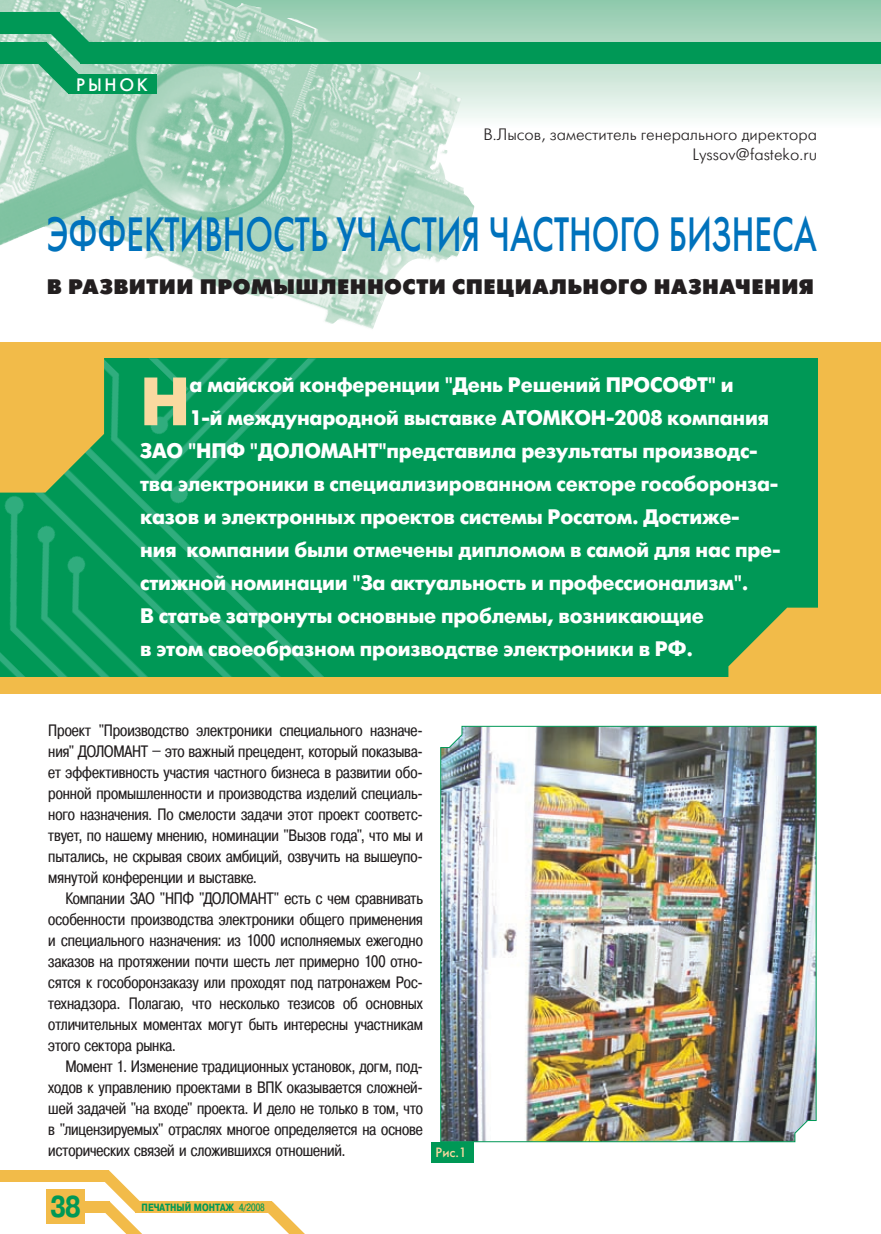
<style>
.page{position:relative;width:881px;height:1234px;background:#fff}
.page>*{position:absolute;margin:0;border:0;box-sizing:border-box;transform-origin:0 0}
.t1{font:700 68.1px "Futuris C";color:#f9d9a0}
.t2{font:48px "Futuris C";color:#0072bc;scale:.7 1}
.t3{font:700 30px "Pragmatica Cond C";color:#009856}
.t4{font:700 21px "Futuris C";letter-spacing:-.01em;color:#fff}
.t5{font:21px "Futuris XC";letter-spacing:.02em;color:#231f20}
.t6{font:18px "Futuris C";letter-spacing:.15em;color:#fff}
.t7{font:16.5px/21px "Pragmatica Cond C";color:#231f20;text-align:justify}
.t8{font:16.5px/19.8px "Futuris Light C";color:#231f20;text-align:right}
.t9{font:13.5px "Futuris C";color:#f9d9a0}
.t10{font:700 10.5px "Pragmatica Cond C";color:#009856}
.s1{font-weight:400}
.s2{font-weight:400;font-size:8.55px}
</style>
<div class="page">
<svg style="left:264px;top:1201px;width:40px;height:32px"></svg>
<div style="left:0;top:1169px;width:109px;height:11px;background:#f2bb49"></div>
<div style="left:49px;top:1201px;width:61px;height:11px;background:#f2bb49"></div>
<svg style="left:101px;top:1169px;width:42px;height:64px"></svg>
<div style="left:135px;top:1201px;width:137px;height:11px;background:#f2bb49"></div>
<div style="left:47px;top:1189px;width:38px;height:34px;background:#f2bb49"></div>
<img style="left:474px;top:0;width:406px;height:118px">
<img style="left:0;top:0;width:474px;height:329px">
<div style="left:0;top:342px;width:880px;height:351px;background:#f2bb49"></div>
<div style="left:0;top:358px;width:816px;height:335px;background:#009856"></div>
<img style="left:0;top:358px;width:324px;height:319px">
<svg style="left:0;top:358px;width:104px;height:134px;background:#d5b74b"></svg>
<div style="left:0;top:677px;width:880px;height:16px;background:#f2bb49"></div>
<div style="left:0;top:43px;width:47px;height:21px;background:#009856"></div>
<div style="left:81px;top:43px;width:799px;height:21px;background:#009856"></div>
<div style="left:0;top:13px;width:60px;height:21px;background:#009856"></div>
<svg style="left:32px;top:13px;width:63px;height:80px"></svg>
<div style="left:68px;top:74px;width:89px;height:19px;background:#009856"></div>
<div style="left:431px;top:1141px;width:43px;height:20px;background:#009856"></div>
<img style="left:440px;top:725px;width:376px;height:417px">
<svg style="left:728px;top:607px;width:90px;height:70px"></svg>
<p class="t6" style="left:76px;top:73px;width:73px">рынок</p>
<p class="t8" style="left:483px;top:125px;width:335px">В.Лысов, заместитель генерального директора<br>Lyssov@fasteko.ru</p>
<h2 class="t2" style="left:47px;top:205px;width:1101px">Эффективность участия частного бизнеса</h2>
<p class="t5" style="left:47px;top:275px;width:768px">в развитии промышленности специального назначения</p>
<h1 class="t1" style="left:140px;top:364px;width:51px">Н</h1>
<p class="t4" style="left:189px;top:373px;width:545px">а майской конференции "День Решений ПРОСОФТ" и</p>
<p class="t4" style="left:189px;top:406px;width:580px">1-й международной выставке АТОМКОН-2008 компания</p>
<p class="t4" style="left:140px;top:439px;width:619px">ЗАО "НПФ "ДОЛОМАНТ"представила результаты производс-</p>
<p class="t4" style="left:140px;top:472px;width:639px">тва электроники в специализированном секторе гособоронза-</p>
<p class="t4" style="left:140px;top:505px;width:601px">казов и электронных проектов системы Росатом. Достиже-</p>
<p class="t4" style="left:140px;top:538px;width:641px">ния компании были отмечены дипломом в самой для нас пре-</p>
<p class="t4" style="left:140px;top:571px;width:609px">стижной номинации "За актуальность и профессионализм".</p>
<p class="t4" style="left:140px;top:604px;width:565px">В статье затронуты основные проблемы, возникающие</p>
<p class="t4" style="left:140px;top:637px;width:554px">в этом своеобразном производстве электроники в РФ.</p>
<p class="t7" style="left:48px;top:719px;width:376px">Проект "Производство электроники специального назначе&shy;ния" ДОЛОМАНТ – это важный прецедент, который показыва&shy;ет эффективность участия частного бизнеса в развитии обо&shy;ронной промышленности и производства изделий специаль&shy;ного назначения. По смелости задачи этот проект соответс&shy;твует, по нашему мнению, номинации "Вызов года", что мы и пытались, не скрывая своих амбиций, озвучить на вышеупо&shy;мянутой конференции и выставке.</p>
<p class="t7" style="left:48px;top:887px;width:376px;text-indent:17px">Компании ЗАО "НПФ "ДОЛОМАНТ" есть с чем сравнивать особенности производства электроники общего применения и специального назначения: из 1000 исполняемых ежегодно заказов на протяжении почти шесть лет примерно 100 отно&shy;сятся к гособоронзаказу или проходят под патронажем Рос&shy;технадзора. Полагаю, что несколько тезисов об основных отличительных моментах могут быть интересны участникам этого сектора рынка.</p>
<p class="t7" style="left:48px;top:1055px;width:376px;text-indent:17px">Момент 1. Изменение традиционных установок, догм, под&shy;ходов к управлению проектами в ВПК оказывается сложней&shy;шей задачей "на входе" проекта. И дело не только в том, что в "лицензируемых" отраслях многое определяется на основе исторических связей и сложившихся отношений.</p>
<p class="t9" style="left:435px;top:1144px;width:33px">Рис.1</p>
<h3 class="t3" style="left:50px;top:1189px;width:32px">38</h3>
<p class="t10" style="left:141px;top:1201px;width:125px">ПЕЧАТНЫЙ МОНТАЖ <span class="s1">4</span><span class="s2">/</span><span class="s1">2008</span></p>
</div>
